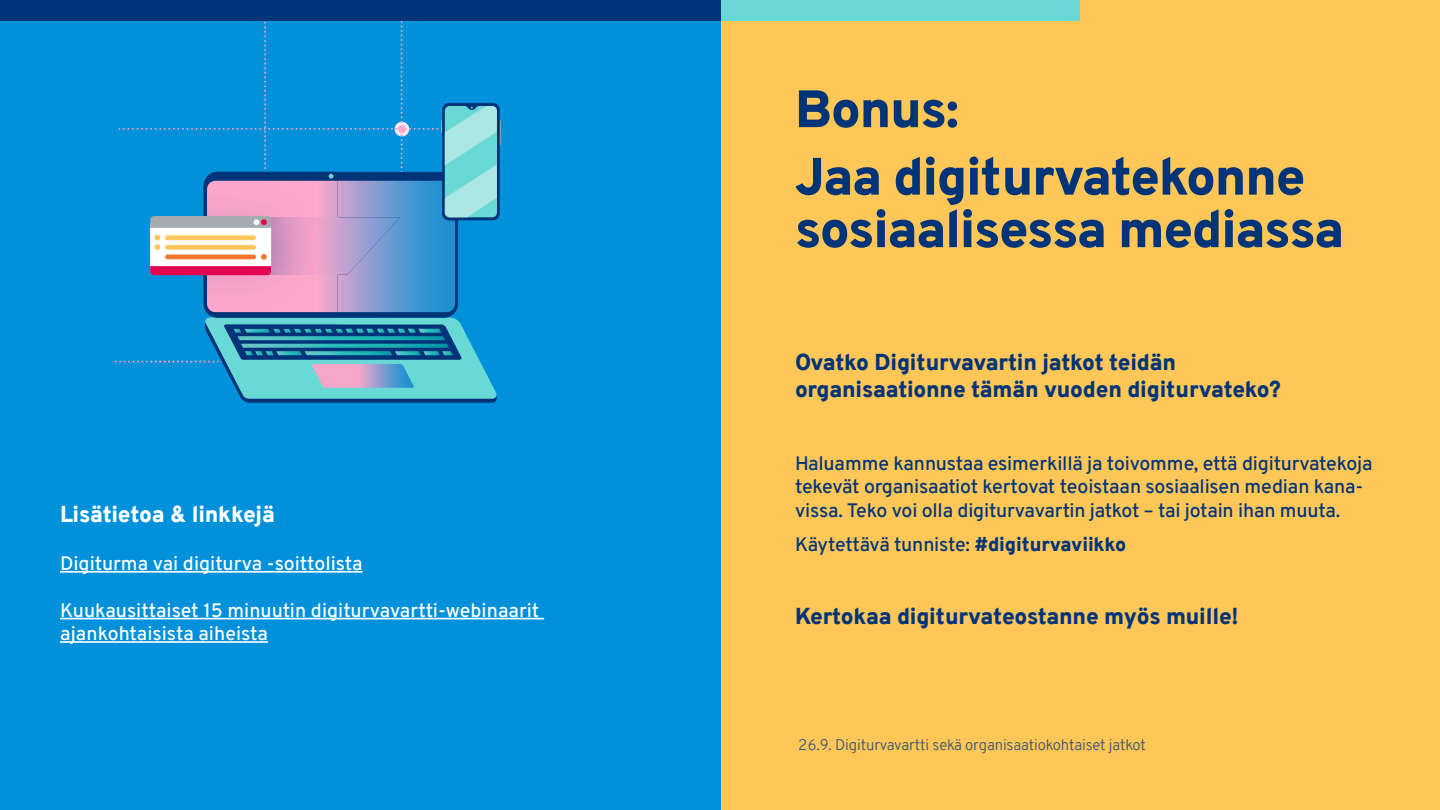
<style>
.page{position:relative;width:1440px;height:810px;background:#fff}
.page>*{position:absolute;margin:0;border:0;box-sizing:border-box;transform-origin:0 0}
.t1{font:900 52.5px/67.5px "Overpass";letter-spacing:-.025em;color:#003479}
.t2{font:900 22.5px/27px "Overpass";letter-spacing:-.01em;color:#003479}
.t3{font:900 22.5px "Overpass";letter-spacing:-.01em;color:#fff}
.t4{font:500 19.5px/23.4px "Overpass";letter-spacing:-.01em;color:#003479}
.t5{font:500 19.5px/23.4px "Overpass";color:#fff}
.t6{font:300 15px "Overpass";letter-spacing:-.01em;color:#003479}
.s1{font-weight:900}
</style>
<div class="page">
<div style="left:0;top:0;width:721px;height:22px;background:#003479"></div>
<div style="left:1080px;top:0;width:360px;height:22px;background:#ffc658"></div>
<div style="left:721px;top:0;width:359px;height:22px;background:#69d8d7"></div>
<div style="left:721px;top:22px;width:719px;height:788px;background:#ffc658"></div>
<div style="left:0;top:22px;width:721px;height:788px;background:#0091da"></div>
<hr style="left:60px;top:571px;width:303px;height:2px;background:#fff">
<hr style="left:60px;top:618px;width:484px;height:1px;background:#fff">
<hr style="left:60px;top:641px;width:208px;height:2px;background:#fff">
<img style="left:206px;top:312px;width:132px;height:6px">
<svg style="left:115px;top:318px;width:382px;height:85px"></svg>
<svg style="left:118px;top:22px;width:383px;height:290px"></svg>
<p class="t3" style="left:60px;top:498px;width:216px">Lisätietoa &amp; linkkejä</p>
<p class="t5" style="left:60px;top:551px;width:304px">Digiturma vai digiturva -soittolista</p>
<p class="t5" style="left:60px;top:598px;width:481px">Kuukausittaiset 15 minuutin digiturvavartti-webinaarit ajankohtaisista aiheista</p>
<h1 class="t1" style="left:795px;top:75px;width:512px">Bonus:<br>Jaa digiturvatekonne</h1>
<h1 class="t1" style="left:795px;top:195px;width:551px">sosiaalisessa mediassa</h1>
<p class="t2" style="left:795px;top:349px;width:488px">Ovatko Digiturvavartin jatkot teidän organisaationne tämän vuoden digiturvateko?</p>
<p class="t4" style="left:795px;top:451px;width:579px">Haluamme kannustaa esimerkillä ja toivomme, että digiturvatekoja tekevät organisaatiot kertovat teoistaan sosiaalisen median kana&shy;vissa. Teko voi olla digiturvavartin jatkot – tai jotain ihan muuta.</p>
<p class="t4" style="left:795px;top:532px;width:333px">Käytettävä tunniste: <span class="s1">#digiturvaviikko</span></p>
<p class="t2" style="left:795px;top:603px;width:445px">Kertokaa digiturvateostanne myös muille!</p>
<p class="t6" style="left:799px;top:734px;width:349px">26.9. Digiturvavartti sekä organisaatiokohtaiset jatkot</p>
</div>
